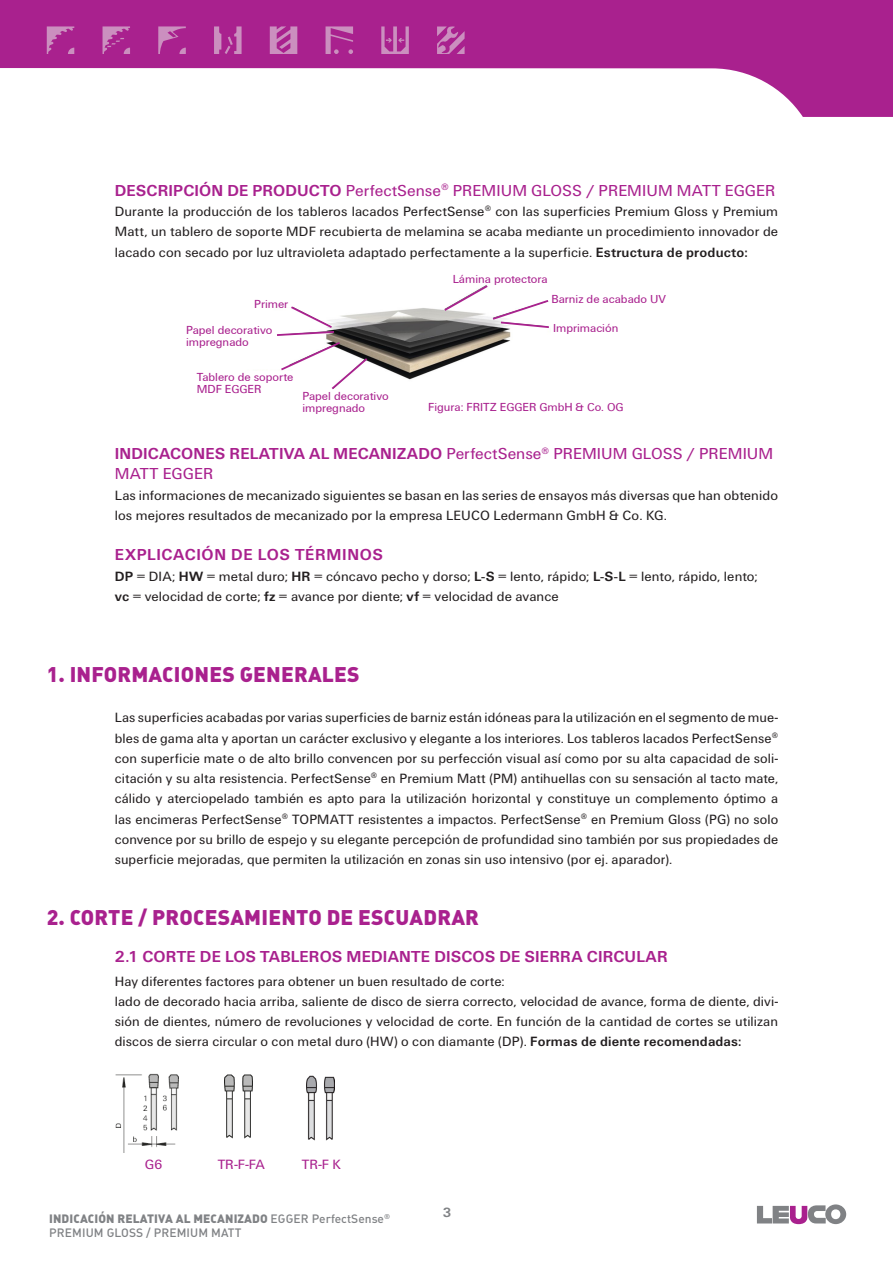
<style>
.page{position:relative;width:893px;height:1263px;background:#fff}
.page>*{position:absolute;margin:0;border:0;box-sizing:border-box;transform-origin:0 0}
.t1{font:900 21px "DIN Pro";letter-spacing:.01em;color:#a9218e}
.t2{font:16.5px/20.2px "LEUCO UN";letter-spacing:.005em;color:#a9218e}
.t3{font:700 16.5px "LEUCO UN";letter-spacing:.015em;color:#a9218e}
.t4{font:700 16.5px "LEUCO UN";letter-spacing:.04em;color:#a9218e}
.t5{font:13.95px/20.2px "LEUCO UN";letter-spacing:.01em;color:#231f20}
.t6{font:13.95px "LEUCO UN";color:#a9218e}
.t7{font:700 13.95px "LEUCO UN";color:#808285}
.t8{font:12px/12px "LEUCO UN CH";color:#a9218e}
.t9{font:500 12px/13.5px "DIN Pro";letter-spacing:.01em;color:#808285}
.s1{font-weight:700}
.s2{font-weight:900}
</style>
<div class="page">
<svg style="left:0;top:0;width:893px;height:117px;fill:#a9218e"></svg>
<svg style="left:326px;top:26px;width:27px;height:28px"></svg>
<svg style="left:214px;top:26px;width:28px;height:28px"></svg>
<svg style="left:47px;top:26px;width:27px;height:28px"></svg>
<svg style="left:103px;top:26px;width:27px;height:28px"></svg>
<svg style="left:437px;top:26px;width:28px;height:28px"></svg>
<svg style="left:158px;top:26px;width:28px;height:28px"></svg>
<svg style="left:270px;top:26px;width:27px;height:28px"></svg>
<svg style="left:381px;top:26px;width:28px;height:28px"></svg>
<svg style="left:757px;top:1204px;width:89px;height:20px"></svg>
<img style="left:369px;top:308px;width:142px;height:72px">
<svg style="left:442px;top:285px;width:107px;height:44px"></svg>
<svg style="left:277px;top:306px;width:92px;height:84px"></svg>
<img style="left:224px;top:1074px;width:28px;height:65px">
<img style="left:115px;top:1073px;width:64px;height:79px">
<img style="left:306px;top:1075px;width:28px;height:65px">
<p class="t2" style="left:115px;top:180px;width:662px"><span class="s1">DESCRIPCIÓN DE PRODUCTO</span> PerfectSense<sup>®</sup> PREMIUM GLOSS / PREMIUM MATT EGGER</p>
<p class="t5" style="left:115px;top:201px;width:665px;text-align:justify">Durante la producción de los tableros lacados PerfectSense<sup>®</sup> con las superficies Premium Gloss y Premium Matt, un tablero de soporte MDF recubierta de melamina se acaba mediante un procedimiento innovador de lacado con secado por luz ultravioleta adaptado perfectamente a la superficie. <span class="s1">Estructura de producto:</span></p>
<p class="t8" style="left:254px;top:298px;width:36px">Primer</p>
<p class="t8" style="left:186px;top:324px;width:88px">Papel decorativo impregnado</p>
<p class="t8" style="left:197px;top:371px;width:98px">Tablero de soporte<br>MDF EGGER</p>
<p class="t8" style="left:302px;top:390px;width:88px">Papel decorativo impregnado</p>
<p class="t8" style="left:453px;top:273px;width:96px">Lámina protectora</p>
<p class="t8" style="left:551px;top:293px;width:116px">Barniz de acabado UV</p>
<p class="t8" style="left:553px;top:322px;width:67px">Imprimación</p>
<p class="t8" style="left:428px;top:402px;width:197px">Figura: FRITZ EGGER GmbH &amp; Co. OG</p>
<p class="t2" style="left:115px;top:444px;width:660px"><span class="s1">INDICACONES RELATIVA AL MECANIZADO</span> PerfectSense<sup>®</sup> PREMIUM GLOSS / PREMIUM<br>MATT EGGER</p>
<p class="t5" style="left:115px;top:485px;width:665px">Las informaciones de mecanizado siguientes se basan en las series de ensayos más diversas que han obtenido los mejores resultados de mecanizado por la empresa LEUCO Ledermann GmbH &amp; Co. KG.</p>
<p class="t4" style="left:115px;top:546px;width:270px">EXPLICACIÓN DE LOS TÉRMINOS</p>
<p class="t5" style="left:115px;top:566px;width:644px"><span class="s1">DP</span> = DIA; <span class="s1">HW</span> = metal duro; <span class="s1">HR</span> = cóncavo pecho y dorso; <span class="s1">L-S</span> = lento, rápido; <span class="s1">L-S-L</span> = lento, rápido, lento; <span class="s1">vc</span> = velocidad de corte; <span class="s1">fz</span> = avance por diente; <span class="s1">vf</span> = velocidad de avance</p>
<h1 class="t1" style="left:47px;top:660px;width:314px">1. INFORMACIONES GENERALES</h1>
<p class="t5" style="left:115px;top:708px;width:665px;text-align:justify">Las superficies acabadas por varias superficies de barniz están idóneas para la utilización en el segmento de mue&shy;bles de gama alta y aportan un carácter exclusivo y elegante a los interiores. Los tableros lacados PerfectSense<sup>® </sup>con superficie mate o de alto brillo convencen por su perfección visual así como por su alta capacidad de soli&shy;citación y su alta resistencia. PerfectSense<sup>®</sup> en Premium Matt (PM) antihuellas con su sensación al tacto mate, cálido y aterciopelado también es apto para la utilización horizontal y constituye un complemento óptimo a las encimeras PerfectSense<sup>®</sup> TOPMATT resistentes a impactos. PerfectSense<sup>®</sup> en Premium Gloss (PG) no solo convence por su brillo de espejo y su elegante percepción de profundidad sino también por sus propiedades de superficie mejoradas, que permiten la utilización en zonas sin uso intensivo (por ej. aparador).</p>
<h1 class="t1" style="left:47px;top:903px;width:434px">2. CORTE / PROCESAMIENTO DE ESCUADRAR</h1>
<p class="t3" style="left:115px;top:947px;width:554px">2.1 CORTE DE LOS TABLEROS MEDIANTE DISCOS DE SIERRA CIRCULAR</p>
<p class="t5" style="left:115px;top:971px;width:665px">Hay diferentes factores para obtener un buen resultado de corte:<br>lado de decorado hacia arriba, saliente de disco de sierra correcto, velocidad de avance, forma de diente, divi&shy;sión de dientes, número de revoluciones y velocidad de corte. En función de la cantidad de cortes se utilizan discos de sierra circular o con metal duro (HW) o con diamante (DP). <span class="s1">Formas de diente recomendadas:</span></p>
<p class="t6" style="left:145px;top:1156px;width:19px">G6</p>
<p class="t6" style="left:218px;top:1157px;width:49px">TR-F-FA</p>
<p class="t6" style="left:302px;top:1157px;width:41px">TR-F K</p>
<p class="t9" style="left:49px;top:1212px;width:342px"><span class="s2">INDICACIÓN RELATIVA AL MECANIZADO</span> EGGER PerfectSense<sup>®<br></sup>PREMIUM GLOSS / PREMIUM MATT</p>
<p class="t7" style="left:443px;top:1204px;width:10px">3</p>
</div>
